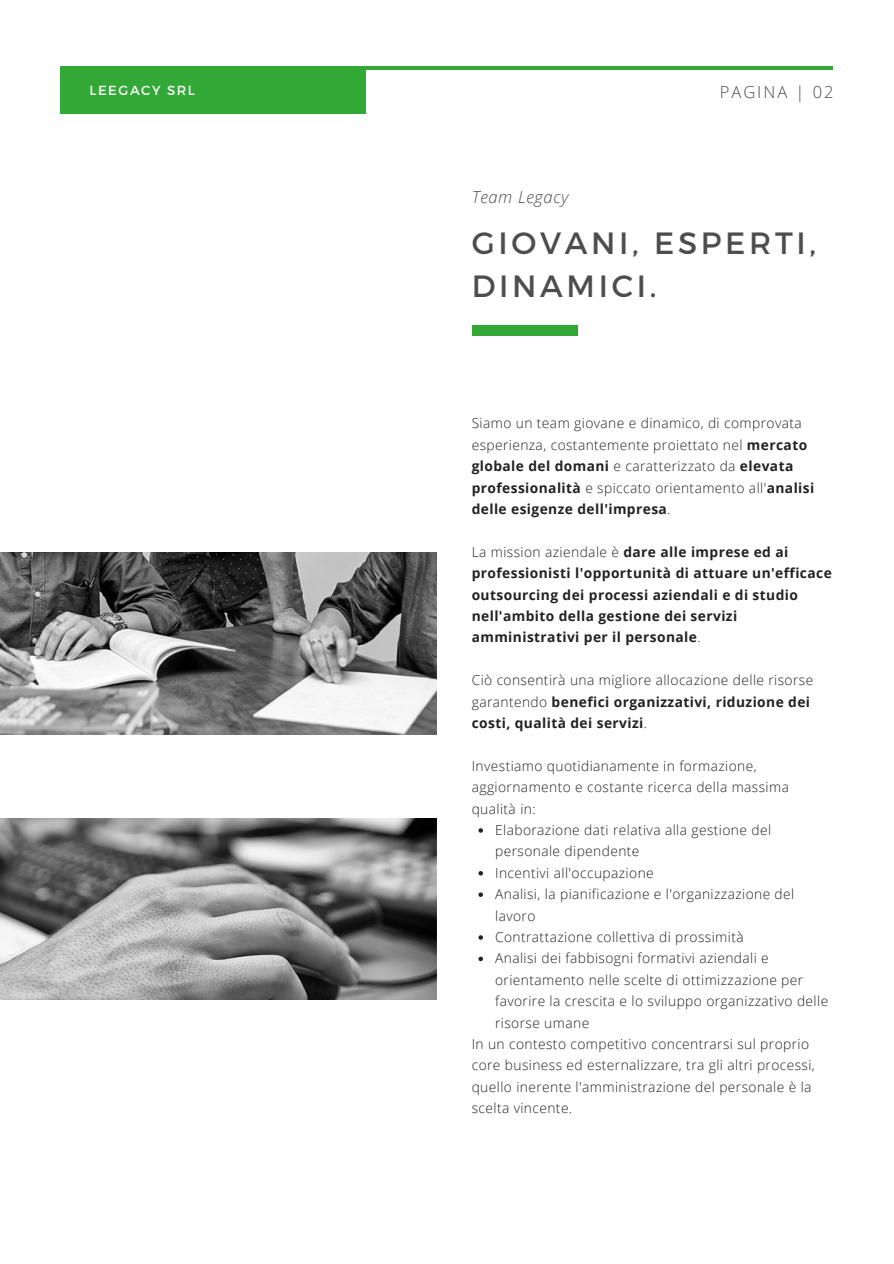
<style>
.page{position:relative;width:894px;height:1264px;background:#fff}
.page>*{position:absolute;margin:0;border:0;box-sizing:border-box;transform-origin:0 0}
.t1{font:30.75px/42.8px "Montserrat";letter-spacing:.12em;color:#4d4d4d}
.t2{font:italic 300 16.5px "Open Sans";letter-spacing:.04em;color:#4d4d4d}
.t3{font:300 16.5px "Open Sans";letter-spacing:.12em;color:#4d4d4d}
.t4{font:300 13.8px/21.5px "Open Sans";letter-spacing:.03em;color:#222}
.t5{font:700 13.8px/21.5px "Open Sans";letter-spacing:.03em;color:#222}
.t6{font:13.2px "Montserrat";letter-spacing:.12em;color:#fff}
.s1{font-weight:700}
.s2{font-weight:300}
</style>
<div class="page">
<hr style="left:61px;top:66px;width:771px;height:4px;background:#32a936">
<div style="left:61px;top:66px;width:305px;height:48px;background:#32a936"></div>
<div style="left:471px;top:325px;width:106px;height:10px;background:#32a936"></div>
<img style="left:0;top:553px;width:436px;height:181px">
<img style="left:0;top:818px;width:436px;height:181px">
<svg style="left:478px;top:828px;width:5px;height:4px"></svg>
<svg style="left:478px;top:871px;width:5px;height:4px"></svg>
<svg style="left:478px;top:892px;width:5px;height:5px"></svg>
<svg style="left:478px;top:935px;width:5px;height:4px"></svg>
<svg style="left:478px;top:956px;width:5px;height:5px"></svg>
<p class="t6" style="left:89px;top:82px;width:107px">LEEGACY SRL</p>
<p class="t3" style="left:719px;top:80px;width:115px">PAGINA | 02</p>
<p class="t2" style="left:471px;top:185px;width:98px">Team Legacy</p>
<p class="t1" style="left:471px;top:220px;width:346px">GIOVANI, ESPERTI,<br>DINAMICI.</p>
<p class="t4" style="left:471px;top:412px;width:344px">Siamo un team giovane e dinamico, di comprovata esperienza, costantemente proiettato nel <span class="s1">mercato globale del domani</span> e caratterizzato da <span class="s1">elevata professionalità</span> e spiccato orientamento all'<span class="s1">analisi delle esigenze dell'impresa</span>.</p>
<p class="t5" style="left:471px;top:540px;width:361px"><span class="s2">La mission aziendale è</span> dare alle imprese ed ai professionisti l'opportunità di attuare un'efficace outsourcing dei processi aziendali e di studio nell'ambito della gestione dei servizi amministrativi per il personale<span class="s2">.</span></p>
<p class="t4" style="left:471px;top:669px;width:343px">Ciò consentirà una migliore allocazione delle risorse garantendo <span class="s1">benefici organizzativi, riduzione dei costi, qualità dei servizi</span>.</p>
<p class="t4" style="left:471px;top:754px;width:319px">Investiamo quotidianamente in formazione, aggiornamento e costante ricerca della massima qualità in:</p>
<p class="t4" style="left:495px;top:818px;width:277px">Elaborazione dati relativa alla gestione del personale dipendente</p>
<p class="t4" style="left:495px;top:861px;width:160px">Incentivi all'occupazione</p>
<p class="t4" style="left:495px;top:883px;width:300px">Analisi, la pianificazione e l'organizzazione del lavoro</p>
<p class="t4" style="left:495px;top:925px;width:250px">Contrattazione collettiva di prossimità</p>
<p class="t4" style="left:495px;top:947px;width:334px">Analisi dei fabbisogni formativi aziendali e orientamento nelle scelte di ottimizzazione per favorire la crescita e lo sviluppo organizzativo delle risorse umane</p>
<p class="t4" style="left:471px;top:1032px;width:344px">In un contesto competitivo concentrarsi sul proprio core business ed esternalizzare, tra gli altri processi, quello inerente l'amministrazione del personale è la scelta vincente.</p>
</div>
